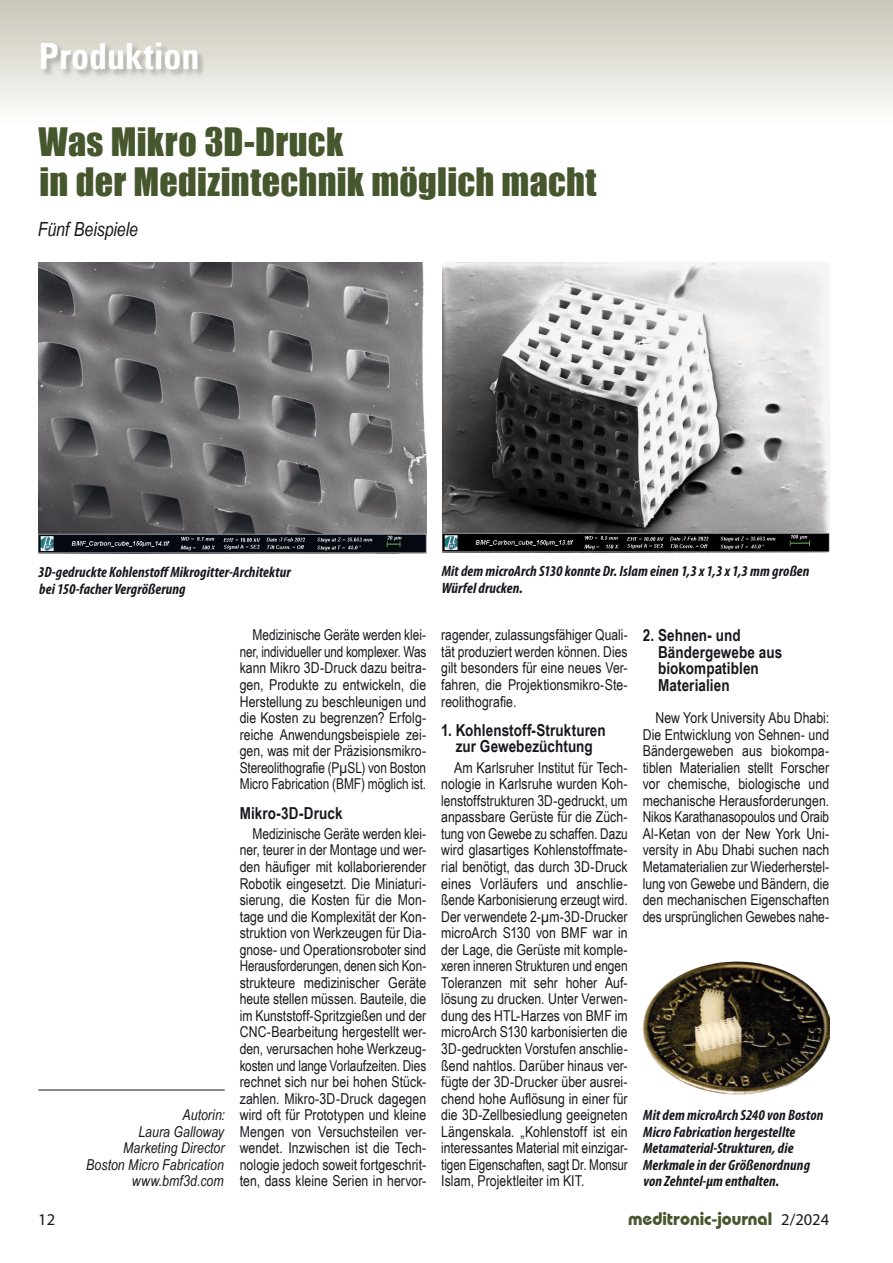
<style>
.page{position:relative;width:893px;height:1263px;background:#fff}
.page>*{position:absolute;margin:0;border:0;box-sizing:border-box;transform-origin:0 0}
.t1{font:36px/39.6px "Impact";letter-spacing:.01em;color:#46562d}
.t2{font:700 condensed 36px "Univers";color:#fff}
.t3{font:italic 19.5px "Arial Narrow";letter-spacing:-.005em;color:#1a171c}
.t4{font:700 18px "Bauhaus IT Cby BT";color:#46562d}
.t5{font:700 16.5px/16.5px "Arial Narrow";letter-spacing:.005em;color:#1a171c;text-align:center}
.t6{font:16.5px "Myriad Pro";color:#1a171c}
.t7{font:15px/16.5px "Arial Narrow";color:#1a171c;text-align:justify}
.t8{font:italic 700 condensed 15px/16.5px "Myriad Pro";letter-spacing:.005em;color:#1a171c}
.t9{font:italic 15px/16.5px "Arial Narrow";letter-spacing:.005em;color:#1a171c;text-align:right}
.s1{font-family:"Myriad Pro";font-weight:400;font-size:16.5px;color:#1a171c}
</style>
<div class="page">
<div style="left:0;top:0;width:893px;height:128px;background:linear-gradient(to bottom,#c8c6b6,#fffffe)"></div>
<div style="left:41px;top:43px;width:165px;height:35px;background:#1a171c;opacity:.25"></div>
<hr style="left:38px;top:1089px;width:187px;height:1px;background:#1a171c">
<img style="left:38px;top:262px;width:388px;height:291px">
<img style="left:442px;top:262px;width:387px;height:290px">
<img style="left:643px;top:961px;width:187px;height:134px">
<h1 class="t2" style="left:39px;top:34px;width:162px">Produktion</h1>
<h1 class="t1" style="left:39px;top:121px;width:559px">Was Mikro 3D-Druck<br>in der Medizintechnik möglich macht</h1>
<h2 class="t3" style="left:38px;top:216px;width:102px">Fünf Beispiele</h2>
<p class="t8" style="left:38px;top:563px;width:254px">3D-gedruckte Kohlenstoff Mikrogitter-Architektur bei 150-facher Vergrößerung</p>
<p class="t8" style="left:442px;top:562px;width:369px">Mit dem microArch S130 konnte Dr. Islam einen 1,3 x 1,3 x 1,3 mm großen<br>Würfel drucken.</p>
<p class="t9" style="left:86px;top:1106px;width:140px">Autorin:<br>Laura Galloway<br>Marketing Director<br>Boston Micro Fabrication www.bmf3d.com</p>
<p class="t7" style="left:240px;top:626px;width:188px;text-indent:13px">Medizinische Geräte werden klei&shy;ner, individueller und komplexer. Was kann Mikro 3D-Druck dazu beitra&shy;gen, Produkte zu entwickeln, die Herstellung zu beschleunigen und die Kosten zu begrenzen? Erfolg&shy;reiche Anwendungsbeispiele zei&shy;gen, was mit der Präzisionsmikro-Stereolithografie (PµSL) von Boston Micro Fabrication (BMF) möglich ist.</p>
<p class="t5" style="left:240px;top:804px;width:104px">Mikro-3D-Druck</p>
<p class="t7" style="left:240px;top:825px;width:188px;text-indent:13px">Medizinische Geräte werden klei&shy;ner, teurer in der Montage und wer&shy;den häufiger mit kollaborierender Robotik eingesetzt. Die Miniaturi&shy;sierung, die Kosten für die Mon&shy;tage und die Komplexität der Kon&shy;struktion von Werkzeugen für Dia&shy;gnose- und Operationsroboter sind Herausforderungen, denen sich Kon&shy;strukteure medizinischer Geräte heute stellen müssen. Bauteile, die im Kunststoff-Spritzgießen und der CNC-Bearbeitung hergestellt wer&shy;den, verursachen hohe Werkzeug&shy;kosten und lange Vorlaufzeiten. Dies rechnet sich nur bei hohen Stück&shy;zahlen. Mikro-3D-Druck dagegen wird oft für Prototypen und kleine Mengen von Versuchsteilen ver&shy;wendet. Inzwischen ist die Tech&shy;nologie jedoch soweit fortgeschrit&shy;ten, dass kleine Serien in hervor-</p>
<p class="t7" style="left:441px;top:626px;width:188px">ragender, zulassungsfähiger Quali&shy;tät produziert werden können. Dies gilt besonders für eine neues Ver&shy;fahren, die Projektionsmikro-Ste&shy;reolithografie.</p>
<p class="t5" style="left:441px;top:721px;width:166px">1. Kohlenstoff-Strukturen zur Gewebezüchtung</p>
<p class="t7" style="left:441px;top:759px;width:188px;text-indent:13px">Am Karlsruher Institut für Tech&shy;nologie in Karlsruhe wurden Koh&shy;lenstoffstrukturen 3D-gedruckt, um anpassbare Gerüste für die Züch&shy;tung von Gewebe zu schaffen. Dazu wird glasartiges Kohlenstoffmate&shy;rial benötigt, das durch 3D-Druck eines Vorläufers und anschlie&shy;ßende Karbonisierung erzeugt wird.<br>Der verwendete 2-µm-3D-Drucker microArch S130 von BMF war in der Lage, die Gerüste mit komple&shy;xeren inneren Strukturen und engen Toleranzen mit sehr hoher Auf&shy;lösung zu drucken. Unter Verwen&shy;dung des HTL-Harzes von BMF im microArch S130 karbonisierten die 3D-gedruckten Vorstufen anschlie&shy;ßend nahtlos. Darüber hinaus ver&shy;fügte der 3D-Drucker über ausrei&shy;chend hohe Auflösung in einer für die 3D-Zellbesiedlung geeigneten Längenskala. „Kohlenstoff ist ein interessantes Material mit einzigar&shy;tigen Eigenschaften, sagt Dr. Monsur Islam, Projektleiter im KIT.</p>
<p class="t5" style="left:658px;top:626px;width:126px;text-align:left;text-indent:-15px">2. Sehnen- und<br>Bändergewebe aus biokompatiblen<br>Materialien</p>
<p class="t7" style="left:643px;top:709px;width:188px;text-indent:13px">New York University Abu Dhabi:<br>Die Entwicklung von Sehnen- und Bändergeweben aus biokompa&shy;tiblen Materialien stellt Forscher vor chemische, biologische und mechanische Herausforderungen.<br>Nikos Karathanasopoulos und Oraib Al-Ketan von der New York Uni&shy;versity in Abu Dhabi suchen nach Metamaterialien zur Wiederherstel&shy;lung von Gewebe und Bändern, die den mechanischen Eigenschaften des ursprünglichen Gewebes nahe-</p>
<p class="t8" style="left:643px;top:1106px;width:182px">Mit dem microArch S240 von Boston<br>Micro Fabrication hergestellte<br>Metamaterial-Strukturen, die<br>Merkmale in der Größenordnung von Zehntel-µm enthalten.</p>
<p class="t6" style="left:38px;top:1209px;width:18px">12</p>
<p class="t4" style="left:628px;top:1207px;width:203px">meditronic-journal <span class="s1">2/2024</span></p>
</div>
